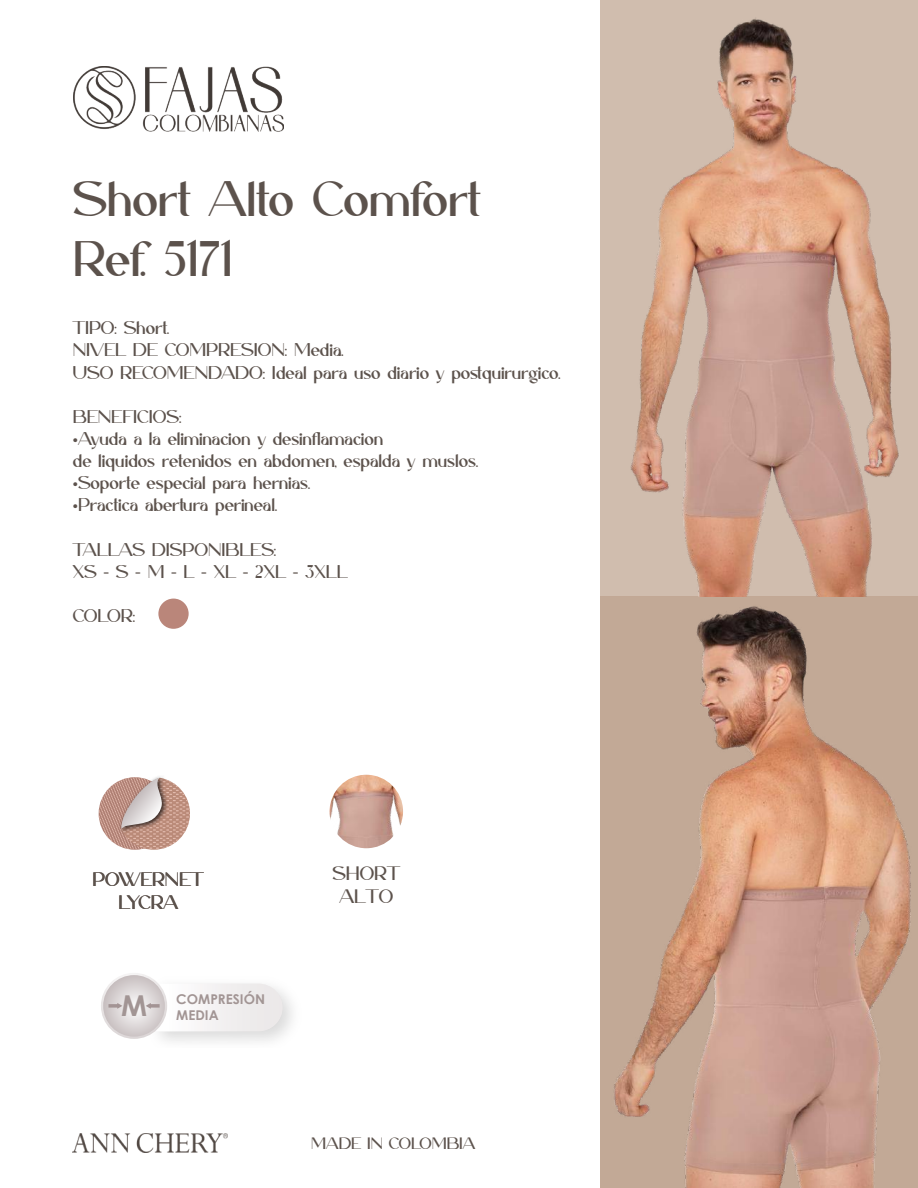
<style>
.page{position:relative;width:918px;height:1188px;background:#fff}
.page>*{position:absolute;margin:0;border:0;box-sizing:border-box;transform-origin:0 0}
.t1{font:49.8px/59.8px "Caligna DEMO Regular";color:#5c524c}
.t2{font:19.5px/23.4px "Caligna DEMO Regular";color:#5c524c;text-align:center}
.t3{font:18.45px/22px "Caligna DEMO Regular";color:#5c524c}
.t4{font:16.5px "Caligna DEMO Regular";color:#5c524c}
.t5{font:700 13.5px/16.2px "Century Gothic";color:#a29594}
.s1{font-family:"Myriad Pro"}
</style>
<div class="page">
<div style="left:158px;top:599px;width:31px;height:30px;background:#ba867a;border-radius:50%"></div>
<svg style="left:98px;top:777px;width:92px;height:73px"></svg>
<svg style="left:101px;top:973px;width:66px;height:66px"></svg>
<svg style="left:103px;top:975px;width:62px;height:62px;background:#dad4d5"></svg>
<svg style="left:108px;top:1004px;width:9px;height:4px"></svg>
<svg style="left:117px;top:1003px;width:5px;height:6px"></svg>
<svg style="left:151px;top:1004px;width:9px;height:4px"></svg>
<svg style="left:146px;top:1003px;width:5px;height:6px"></svg>
<img style="left:73px;top:66px;width:211px;height:66px">
<div style="left:601px;top:0;width:317px;height:597px;background:#d0bdae"></div>
<img style="left:73px;top:1133px;width:155px;height:19px">
<img style="left:607px;top:18px;width:311px;height:1170px">
<img style="left:330px;top:775px;width:73px;height:73px;border-radius:37px">
<h1 class="t1" style="left:73px;top:169px;width:409px">Short Alto Comfort<br>Ref. 5171</h1>
<p class="t3" style="left:73px;top:317px;width:489px">TIPO: Short.<br>NIVEL DE COMPRESION: Media.<br>USO RECOMENDADO: Ideal para uso diario y postquirurgico.</p>
<p class="t3" style="left:73px;top:406px;width:110px">BENEFICIOS:</p>
<p class="t3" style="left:73px;top:428px;width:407px"><span class="s1">•</span>Ayuda a la eliminacion y desinflamacion<br>de liquidos retenidos en abdomen, espalda y muslos.</p>
<p class="t3" style="left:73px;top:472px;width:239px"><span class="s1">•</span>Soporte especial para hernias.</p>
<p class="t3" style="left:73px;top:494px;width:206px"><span class="s1">•</span>Practica abertura perineal.</p>
<p class="t3" style="left:73px;top:538px;width:276px">TALLAS DISPONIBLES:<br>XS <span class="s1">-</span> S <span class="s1">-</span> M <span class="s1">-</span> L <span class="s1">-</span> XL <span class="s1">-</span> 2XL <span class="s1">-</span> 3XLL</p>
<p class="t3" style="left:73px;top:605px;width:64px">COLOR:</p>
<p class="t2" style="left:93px;top:868px;width:113px">POWERNET<br>LYCRA</p>
<p class="t5" style="left:121px;top:991px;width:145px;text-indent:55px">COMPRESIÓN<br><sup>M</sup> MEDIA</p>
<p class="t2" style="left:333px;top:862px;width:69px">SHORT<br>ALTO</p>
<p class="t4" style="left:311px;top:1134px;width:165px">MADE IN COLOMBIA</p>
</div>
